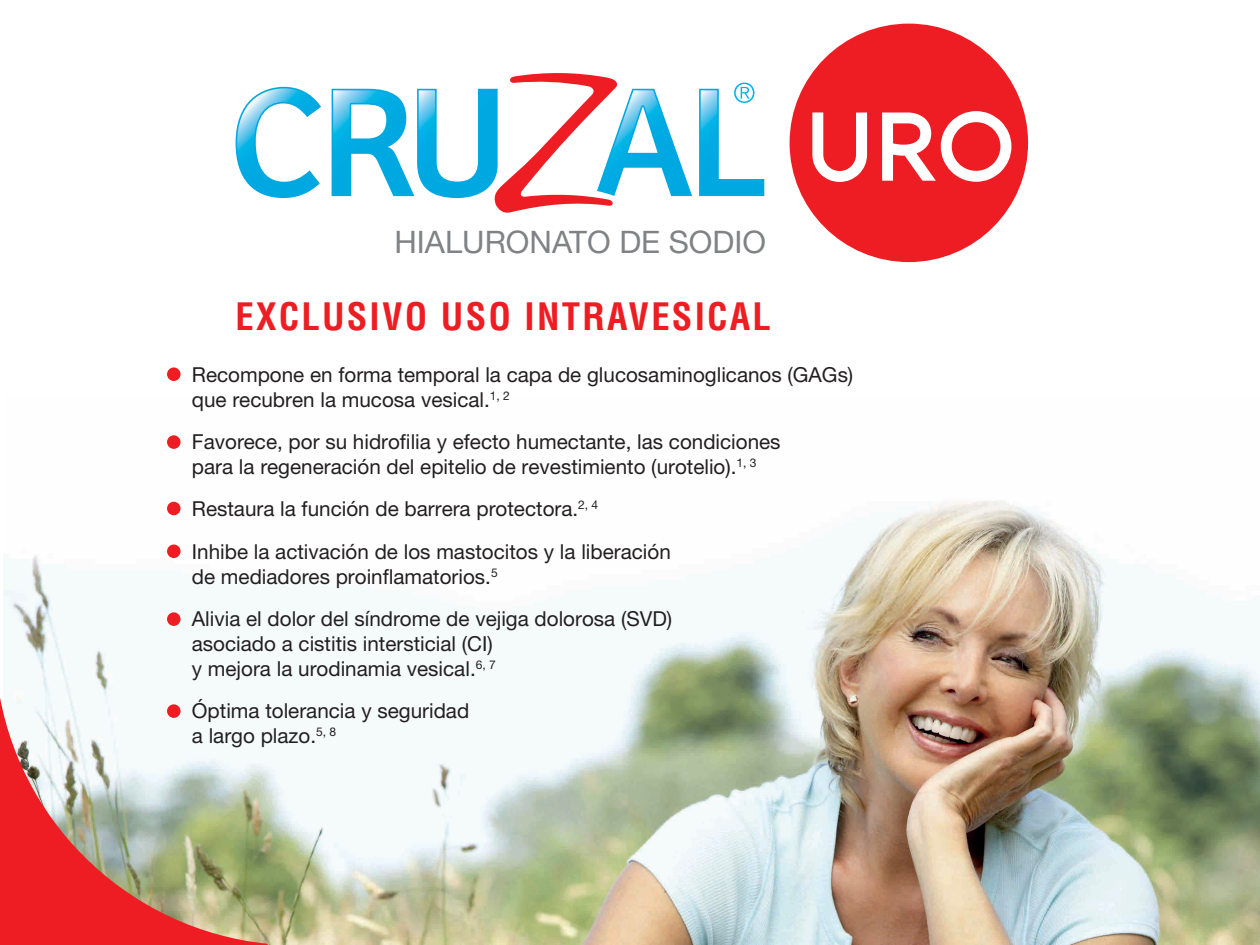
<style>
.page{position:relative;width:1260px;height:945px;background:#fff}
.page>*{position:absolute;margin:0;border:0;box-sizing:border-box;transform-origin:0 0}
.t1{font:700 condensed 36.93px "Helvetica";letter-spacing:.06em;color:#ee1d23}
.t2{font:30.97px "Helvetica Neue LT Std";color:#808285}
.t3{font:20.65px/24.8px "Helvetica Neue LT Pro";color:#231f20}
</style>
<div class="page">
<img style="left:4px;top:436px;width:1256px;height:509px">
<svg style="left:0;top:670px;width:298px;height:275px"></svg>
<svg style="left:236px;top:87px;width:85px;height:111px"></svg>
<svg style="left:699px;top:83px;width:65px;height:113px"></svg>
<svg style="left:332px;top:73px;width:360px;height:140px"></svg>
<div style="left:790px;top:24px;width:238px;height:238px;background:#ee1d23;border-radius:50%"></div>
<svg style="left:812px;top:112px;width:55px;height:70px"></svg>
<svg style="left:882px;top:111px;width:129px;height:71px"></svg>
<div style="left:167px;top:367px;width:14px;height:14px;background:#ee1d23;border-radius:50%"></div>
<div style="left:167px;top:435px;width:14px;height:14px;background:#ee1d23;border-radius:50%"></div>
<div style="left:167px;top:502px;width:14px;height:13px;background:#ee1d23;border-radius:50%"></div>
<div style="left:167px;top:545px;width:14px;height:13px;background:#ee1d23;border-radius:50%"></div>
<div style="left:167px;top:612px;width:14px;height:14px;background:#ee1d23;border-radius:50%"></div>
<div style="left:167px;top:704px;width:14px;height:14px;background:#ee1d23;border-radius:50%"></div>
<h2 class="t2" style="left:394px;top:224px;width:373px">HIALURONATO DE SODIO</h2>
<h1 class="t1" style="left:235px;top:294px;width:537px">EXCLUSIVO USO INTRAVESICAL</h1>
<p class="t3" style="left:192px;top:362px;width:663px">Recompone en forma temporal la capa de glucosaminoglicanos (GAGs) que recubren la mucosa vesical.<sup>1,</sup> <sup>2</sup></p>
<p class="t3" style="left:192px;top:429px;width:590px">Favorece, por su hidrofilia y efecto humectante, las condiciones para la regeneración del epitelio de revestimiento (urotelio).<sup>1,</sup> <sup>3</sup></p>
<p class="t3" style="left:192px;top:487px;width:480px;line-height:42.5px">Restaura la función de barrera protectora.<sup>2,</sup> <sup>4<br></sup>Inhibe la activación de los mastocitos y la liberación</p>
<p class="t3" style="left:192px;top:555px;width:482px;line-height:42.5px">de mediadores proinflamatorios.<sup>5<br></sup>Alivia el dolor del síndrome de vejiga dolorosa (SVD)</p>
<p class="t3" style="left:192px;top:631px;width:305px">asociado a cistitis intersticial (CI) y mejora la urodinamia vesical.<sup>6,</sup> <sup>7</sup></p>
<p class="t3" style="left:192px;top:698px;width:279px">Óptima tolerancia y seguridad a largo plazo.<sup>5,</sup> <sup>8</sup></p>
</div>
